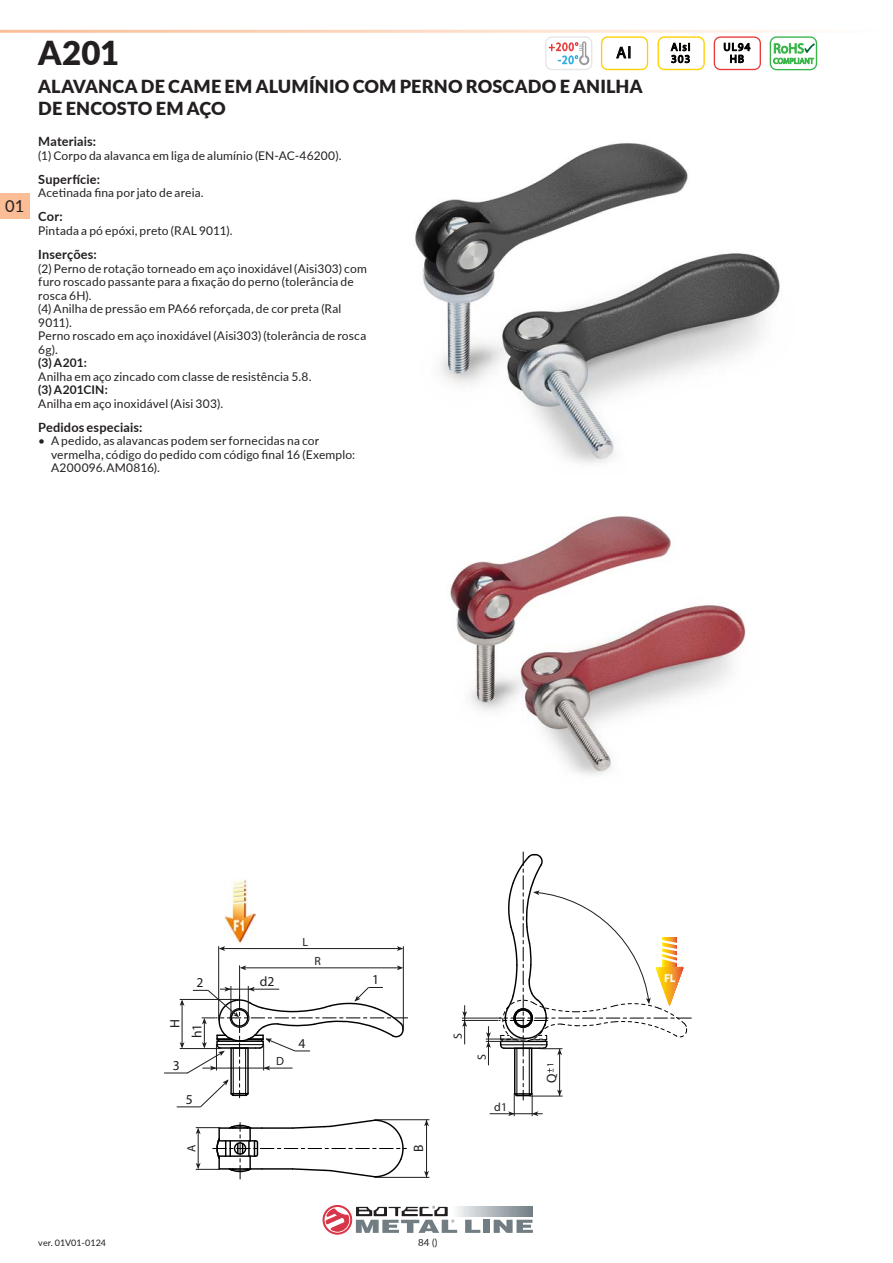
<style>
.page{position:relative;width:893px;height:1263px;background:#fff}
.page>*{position:absolute;margin:0;border:0;box-sizing:border-box;transform-origin:0 0}
.Codice{font:900 33px "Lato";color:#231f20}
.Nome{font:900 18px/21.9px "Lato";letter-spacing:.01em;color:#231f20}
.t1{font:16.5px "Lato";color:#231f20}
.t2{font:16.05px "Myriad Pro";color:#000}
.t3{font:13.65px/22.4px "Myriad Pro";color:#1d1d1b}
.Titolo{font:700 12.75px "Lato";letter-spacing:.015em;color:#231f20}
.Testo{font:12px/13.5px "Lato";letter-spacing:.015em;color:#231f20}
.Testo-2{font:700 12px "Lato";letter-spacing:.015em;color:#231f20}
.t4{font:11.85px "Myriad Pro";color:#1d1d1b}
.t5{font:11.1px/11.9px "Myriad Pro";letter-spacing:.09em;color:#000}
.t6{font:900 10.5px "Lato";color:#fff}
.t7{font:9.75px "Lato";color:#231f20}
.t8{font:9.3px "Myriad Pro";color:#1e1e1c}
.t9{font:9px "Lato";letter-spacing:.01em;color:#231f20}
</style>
<div class="page">
<svg style="left:545px;top:36px;width:47px;height:34px"></svg>
<svg style="left:601px;top:36px;width:47px;height:34px"></svg>
<svg style="left:657px;top:36px;width:48px;height:34px"></svg>
<svg style="left:714px;top:36px;width:47px;height:34px"></svg>
<svg style="left:770px;top:36px;width:47px;height:34px"></svg>
<img style="left:415px;top:143px;width:365px;height:321px">
<img style="left:450px;top:516px;width:296px;height:259px">
<img style="left:225px;top:879px;width:30px;height:65px">
<hr style="left:239px;top:965px;width:1px;height:31px;background:#1d1d1b">
<hr style="left:245px;top:967px;width:156px;height:1px;background:#1d1d1b">
<svg style="left:240px;top:965px;width:6px;height:5px"></svg>
<svg style="left:397px;top:965px;width:6px;height:5px"></svg>
<hr style="left:403px;top:946px;width:1px;height:82px;background:#1d1d1b">
<hr style="left:375px;top:1177px;width:54px;height:1px;background:#1d1d1b">
<hr style="left:375px;top:1119px;width:54px;height:1px;background:#1d1d1b">
<hr style="left:426px;top:1120px;width:1px;height:57px;background:#1d1d1b">
<svg style="left:424px;top:1120px;width:5px;height:6px"></svg>
<svg style="left:424px;top:1171px;width:5px;height:6px"></svg>
<hr style="left:218px;top:946px;width:1px;height:74px;background:#1d1d1b">
<hr style="left:222px;top:948px;width:179px;height:1px;background:#1d1d1b">
<svg style="left:219px;top:946px;width:6px;height:5px"></svg>
<svg style="left:397px;top:946px;width:6px;height:5px"></svg>
<hr style="left:231px;top:986px;width:1px;height:32px;background:#1d1d1b">
<hr style="left:248px;top:986px;width:1px;height:32px;background:#1d1d1b">
<hr style="left:486px;top:1041px;width:37px;height:1px;background:#1d1d1b">
<hr style="left:488px;top:1026px;width:1px;height:39px;background:#1d1d1b">
<svg style="left:486px;top:1032px;width:5px;height:16px"></svg>
<hr style="left:486px;top:1039px;width:40px;height:1px;background:#1d1d1b">
<hr style="left:462px;top:1020px;width:36px;height:1px;background:#1d1d1b">
<hr style="left:464px;top:1005px;width:1px;height:39px;background:#1d1d1b">
<svg style="left:462px;top:1011px;width:5px;height:16px"></svg>
<hr style="left:462px;top:1018px;width:40px;height:1px;background:#1d1d1b">
<hr style="left:490px;top:1113px;width:53px;height:1px;background:#1d1d1b">
<svg style="left:196px;top:1119px;width:210px;height:60px"></svg>
<svg style="left:164px;top:987px;width:244px;height:120px"></svg>
<svg style="left:499px;top:852px;width:192px;height:264px"></svg>
<svg style="left:322px;top:1205px;width:211px;height:30px"></svg>
<svg style="left:457px;top:1207px;width:75px;height:9px"></svg>
<div style="left:323px;top:1205px;width:29px;height:29px;border:1px solid #d83548;border-radius:50%"></div>
<svg style="left:325px;top:1208px;width:25px;height:24px"></svg>
<svg style="left:465px;top:1220px;width:15px;height:13px"></svg>
<div style="left:483px;top:1220px;width:7px;height:13px;background:#717d83"></div>
<svg style="left:494px;top:1220px;width:39px;height:13px"></svg>
<svg style="left:356px;top:1206px;width:101px;height:27px"></svg>
<div style="left:0;top:193px;width:30px;height:25px;background:#fabd96"></div>
<h3 class="t1" style="left:5px;top:194px;width:21px">01</h3>
<p class="Codice" style="left:38px;top:28px;width:82px">A201</p>
<p class="t2" style="left:616px;top:43px;width:16px">Al</p>
<p class="t5" style="left:671px;top:41px;width:21px">Aisi<br>303</p>
<p class="t5" style="left:723px;top:41px;width:28px;text-align:center">UL94<br>HB</p>
<p class="Nome" style="left:38px;top:75px;width:606px">ALAVANCA DE CAME EM ALUMÍNIO COM PERNO ROSCADO E ANILHA<br>DE ENCOSTO EM AÇO</p>
<p class="Titolo" style="left:38px;top:132px;width:59px">Materiais:</p>
<p class="Testo" style="left:38px;top:148px;width:305px">(1) Corpo da alavanca em liga de alumínio (EN-AC-46200).</p>
<p class="Titolo" style="left:38px;top:170px;width:63px">Superfície:</p>
<p class="Testo" style="left:38px;top:186px;width:167px">Acetinada fina por jato de areia.</p>
<p class="Titolo" style="left:38px;top:207px;width:26px">Cor:</p>
<p class="Testo" style="left:38px;top:223px;width:196px">Pintada a pó epóxi, preto (RAL 9011).</p>
<p class="Titolo" style="left:38px;top:245px;width:60px">Inserções:</p>
<p class="Testo" style="left:38px;top:261px;width:330px">(2) Perno de rotação torneado em aço inoxidável (Aisi303) com furo roscado passante para a fixação do perno (tolerância de rosca 6H).</p>
<p class="Testo" style="left:38px;top:301px;width:305px">(4) Anilha de pressão em PA66 reforçada, de cor preta (Ral<br>9011).</p>
<p class="Testo" style="left:38px;top:328px;width:330px">Perno roscado em aço inoxidável (Aisi303) (tolerância de rosca<br>6g).</p>
<p class="Testo-2" style="left:38px;top:354px;width:50px">(3) A201:</p>
<p class="Testo" style="left:38px;top:369px;width:275px">Anilha em aço zincado com classe de resistência 5.8.</p>
<p class="Testo-2" style="left:38px;top:381px;width:71px">(3) A201CIN:</p>
<p class="Testo" style="left:38px;top:396px;width:186px">Anilha em aço inoxidável (Aisi 303).</p>
<p class="Titolo" style="left:38px;top:418px;width:106px">Pedidos especiais:</p>
<p class="Testo" style="left:51px;top:433px;width:306px;text-indent:-13px">• A pedido, as alavancas podem ser fornecidas na cor vermelha, código do pedido com código final 16 (Exemplo:<br>A200096.AM0816).</p>
<p class="t3" style="left:197px;top:971px;width:8px">2</p>
<p class="t3" style="left:163px;top:1038px;width:20px;text-indent:10px;rotate:-90deg">H h1</p>
<p class="t3" style="left:173px;top:1053px;width:8px">3</p>
<p class="t3" style="left:186px;top:1088px;width:8px">5</p>
<p class="t4" style="left:184px;top:1152px;width:9px;rotate:-90deg">A</p>
<p class="t3" style="left:260px;top:970px;width:16px">d2</p>
<p class="t4" style="left:302px;top:934px;width:7px">L</p>
<p class="t4" style="left:315px;top:954px;width:8px">R</p>
<p class="t4" style="left:276px;top:1054px;width:9px">D</p>
<p class="t3" style="left:299px;top:1032px;width:8px">4</p>
<p class="t3" style="left:372px;top:968px;width:8px">1</p>
<p class="t3" style="left:407px;top:1152px;width:9px;rotate:-90deg">B</p>
<p class="t4" style="left:451px;top:1039px;width:7px;rotate:-90deg">S</p>
<p class="t4" style="left:474px;top:1059px;width:7px;rotate:-90deg">S</p>
<p class="t4" style="left:494px;top:1100px;width:14px">d1</p>
<p class="t9" style="left:38px;top:1236px;width:69px">ver. 01V01-0124</p>
<p class="t7" style="left:418px;top:1235px;width:21px">84 ()</p>
<p class="t8" style="left:544px;top:1067px;width:6px;rotate:-90deg">1</p>
<p class="t3" style="left:540px;top:1083px;width:11px;rotate:-90deg">Q</p>
<p class="t6" style="left:664px;top:970px;width:13px">FL</p>
</div>
